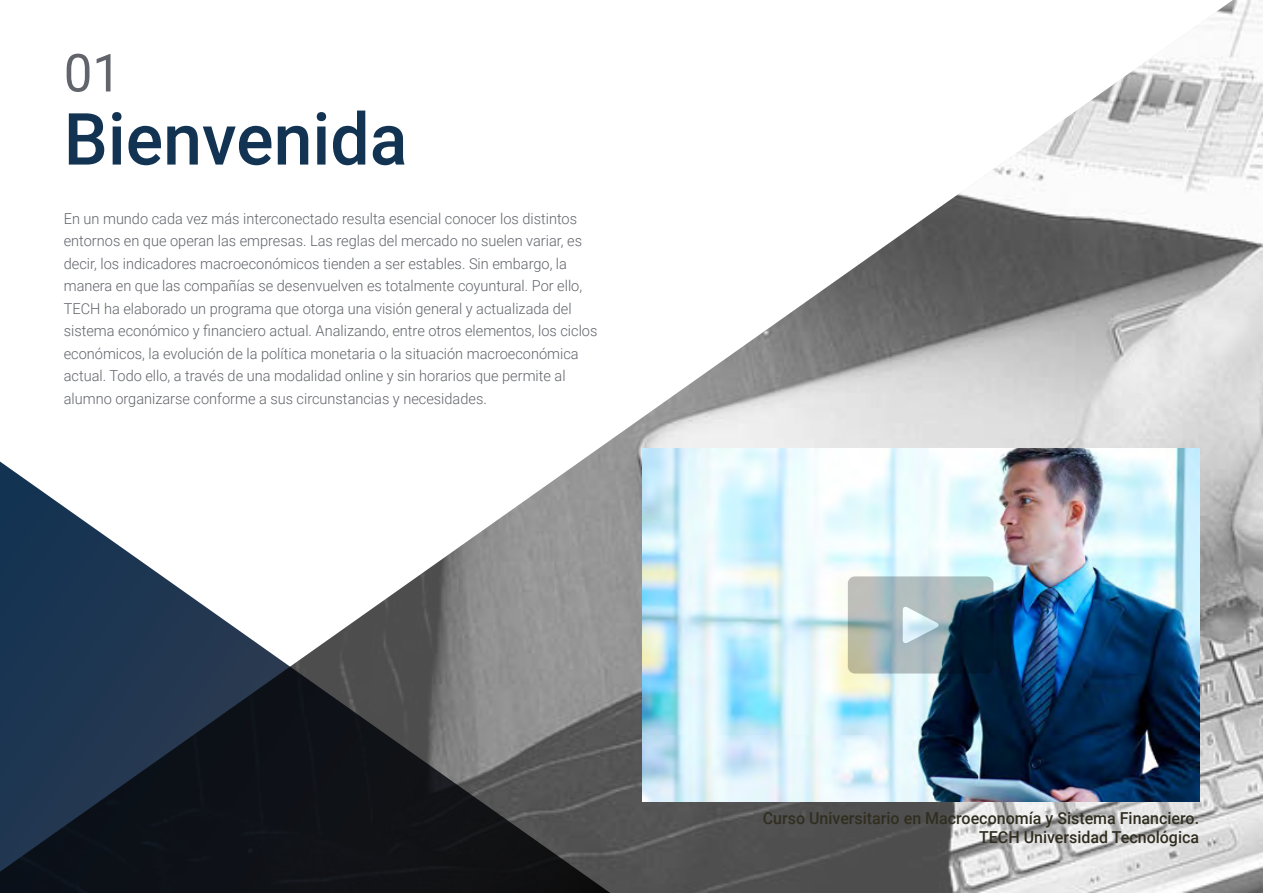
<style>
.page{position:relative;width:1263px;height:893px;background:#fff}
.page>*{position:absolute;margin:0;border:0;box-sizing:border-box;transform-origin:0 0}
.t1{font:500 72px "Roboto";color:#123352}
.t2{font:52.5px "Roboto";color:#61646a}
.t3{font:500 16.5px/19.5px "Roboto";color:#312e20;text-align:right}
.t4{font:300 15px/22.5px "Roboto";color:#61646a}
</style>
<div class="page">
<img style="left:602px;top:0;width:661px;height:893px">
<img style="left:642px;top:448px;width:557px;height:353px">
<svg style="left:848px;top:576px;width:145px;height:97px"></svg>
<svg style="left:0;top:446px;width:640px;height:447px"></svg>
<h2 class="t2" style="left:64px;top:36px;width:59px">01</h2>
<h1 class="t1" style="left:64px;top:89px;width:345px">Bienvenida</h1>
<p class="t4" style="left:64px;top:207px;width:535px">En un mundo cada vez más interconectado resulta esencial conocer los distintos entornos en que operan las empresas. Las reglas del mercado no suelen variar, es decir, los indicadores macroeconómicos tienden a ser estables. Sin embargo, la manera en que las compañías se desenvuelven es totalmente coyuntural. Por ello, TECH ha elaborado un programa que otorga una visión general y actualizada del sistema económico y financiero actual. Analizando, entre otros elementos, los ciclos económicos, la evolución de la política monetaria o la situación macroeconómica actual. Todo ello, a través de una modalidad online y sin horarios que permite al alumno organizarse conforme a sus circunstancias y necesidades.</p>
<p class="t3" style="left:763px;top:807px;width:438px">Curso Universitario en Macroeconomía y Sistema Financiero.<br>TECH Universidad Tecnológica</p>
</div>
